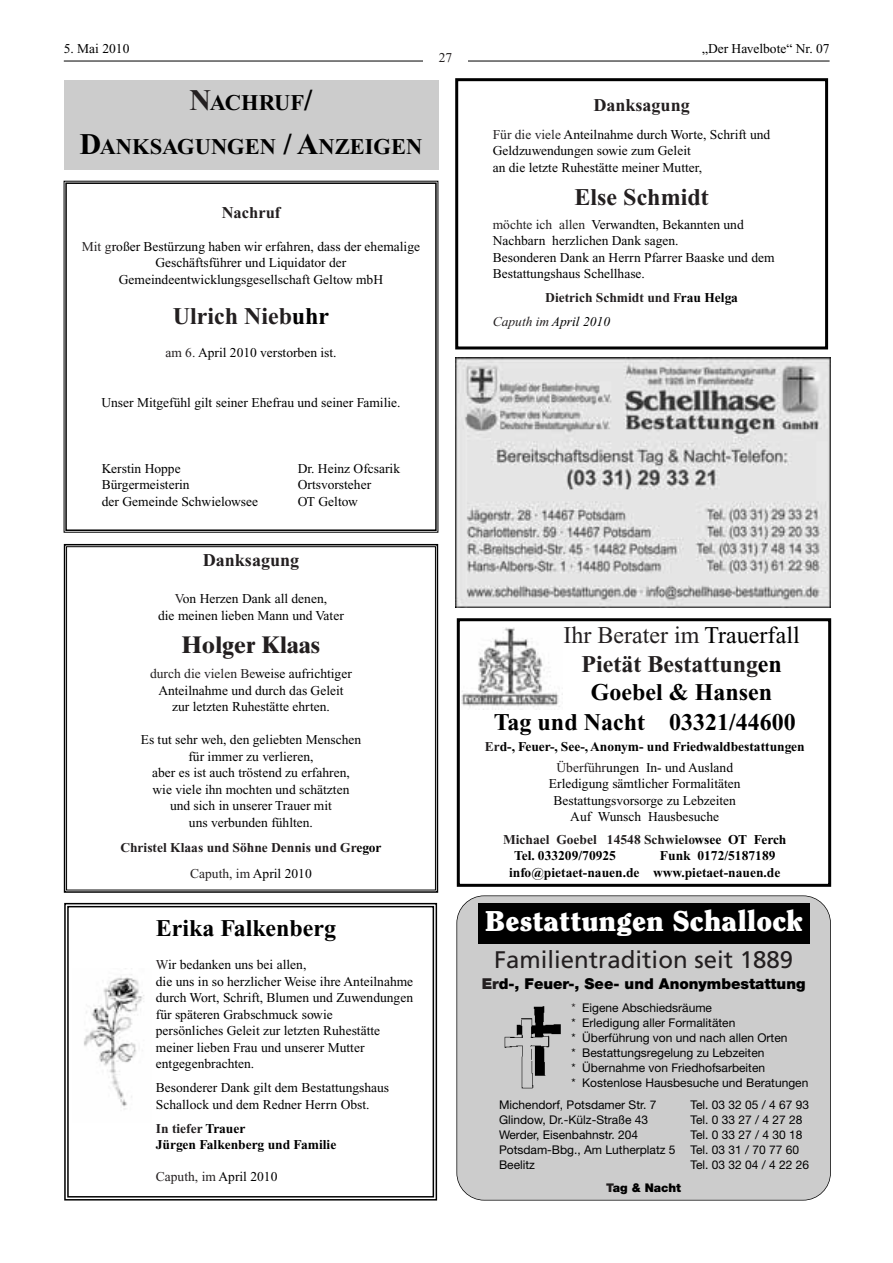
<style>
.page{position:relative;width:893px;height:1263px;background:#fff}
.page>*{position:absolute;margin:0;border:0;box-sizing:border-box;transform-origin:0 0}
.t1{font:900 28.5px "Clearface";color:#fff}
.t2{font:700 24px "Times";color:#000}
.t3{font:700 24px "Times";color:#231f20}
.t4{font:24px "Frutiger";color:#231f20}
.t5{font:24px "Times";color:#231f20}
.t6{font:700 24px "Times Ten";color:#231f20}
.t7{font:700 22.5px/44.5px "Times";color:#000;text-align:center}
.t8{font:700 18px "Times";color:#231f20}
.t9{font:700 16.5px "Times";color:#231f20}
.t10{font:900 15px "Helvetica Neue";color:#000}
.t11{font:13.5px/16.5px "Times";color:#000;text-align:center}
.t12{font:700 13.5px/16.5px "Times";color:#000}
.t13{font:700 13.5px/24px "Times";color:#231f20}
.t14{font:13.5px "Times";color:#231f20}
.t15{font:12px/15px "Helvetica Neue";color:#000}
.t16{font:900 12px "Helvetica Neue";color:#000}
.s1{font-size:30px;color:#231f20}
.s2{font-size:30px}
.s3{color:#231f20}
.s4{color:#000}
.s5{font-weight:400;font-style:italic}
.s6{font-weight:400;font-style:italic;color:#000}
.s7{font-weight:400}
.s8{font-weight:400;color:#000}
.s9{font-weight:400;color:#231f20}
</style>
<div class="page">
<img style="left:455px;top:357px;width:375px;height:250px">
<div style="left:457px;top:618px;width:374px;height:269px;border:3px solid #000"></div>
<img style="left:461px;top:627px;width:99px;height:83px">
<div style="left:457px;top:896px;width:373px;height:304px;background:#ccc;border-radius:27px"></div>
<div style="left:456px;top:895px;width:374px;height:306px;border:2px solid #000;border-radius:28px"></div>
<div style="left:477px;top:903px;width:332px;height:41px;background:#000"></div>
<img style="left:504px;top:1006px;width:57px;height:83px">
<hr style="left:64px;top:61px;width:765px;height:1px;background:#000">
<div style="left:423px;top:53px;width:45px;height:14px;background:#fff"></div>
<div style="left:64px;top:80px;width:374px;height:90px;background:#ccc"></div>
<svg style="left:64px;top:902px;width:374px;height:299px"></svg>
<div style="left:455px;top:78px;width:373px;height:271px;border:3px solid #000"></div>
<img style="left:72px;top:968px;width:80px;height:155px">
<div style="left:64px;top:544px;width:374px;height:349px;border:2px solid #000"></div>
<div style="left:66px;top:546px;width:369px;height:344px;border:1px solid #000"></div>
<div style="left:65px;top:182px;width:371px;height:349px;border:2px solid #000"></div>
<p class="t11" style="left:64px;top:42px;width:67px">5. Mai 2010</p>
<p class="t11" style="left:702px;top:42px;width:129px">„Der Havelbote“ Nr. 07</p>
<h3 class="t7" style="left:80px;top:82px;width:344px"><span class="s1">N</span>ACHRUF<span class="s2">/<br>D</span>ANKSAGUNGEN <span class="s2">/ A</span>NZEIGEN</h3>
<p class="t14" style="left:439px;top:53px;width:15px">27</p>
<h3 class="t8" style="left:593px;top:98px;width:98px">Danksagung</h3>
<p class="t11" style="left:492px;top:127px;width:279px;text-align:left"><span class="s3">Für die viele</span> Anteilnahme durch Worte, Schrift und<br>Geldzuwendungen sowie zum Geleit<br>an die letzte Ruhestätte meiner Mutter,</p>
<h2 class="t3" style="left:574px;top:189px;width:135px">Else Schmidt</h2>
<p class="t11" style="left:492px;top:217px;width:283px;text-align:left"><span class="s3">möchte ich allen</span> Verwandten, Bekannten und Nachbarn herzlichen Dank sagen.<br>Besonderen Dank an Herrn Pfarrer Baaske und dem Bestattungshaus Schellhase.</p>
<p class="t13" style="left:492px;top:287px;width:247px;text-indent:53px">Dietrich Schmidt und F<span class="s4">rau Helga<br></span><span class="s5">Caputh im</span> <span class="s6">April 2010</span></p>
<p class="t9" style="left:222px;top:207px;width:60px">Nachruf</p>
<p class="t11" style="left:82px;top:239px;width:340px"><span class="s3">Mit g</span>roßer Bestürzung haben wir erfahren, dass der ehemalige<br>Geschäftsführer und Liquidator der<br>Gemeindeentwicklungsgesellschaft Geltow mbH</p>
<h2 class="t3" style="left:173px;top:308px;width:158px">Ulrich Nieb<span class="s4">uhr</span></h2>
<p class="t11" style="left:165px;top:346px;width:173px"><span class="s3">am 6.</span> April 2010 verstorben ist.</p>
<p class="t11" style="left:101px;top:395px;width:301px">Unser Mitgefühl gilt seiner Ehefrau und seiner Familie.</p>
<p class="t11" style="left:102px;top:461px;width:80px">Kerstin Hoppe</p>
<p class="t11" style="left:298px;top:461px;width:104px">Dr. Heinz Ofcsarik</p>
<p class="t11" style="left:102px;top:478px;width:89px">Bürgermeisterin</p>
<p class="t11" style="left:298px;top:478px;width:75px">Ortsvorsteher</p>
<p class="t11" style="left:102px;top:494px;width:158px">der Gemeinde Schwielowsee</p>
<p class="t11" style="left:298px;top:494px;width:62px">OT Geltow</p>
<h3 class="t8" style="left:203px;top:554px;width:98px">Danksagung</h3>
<p class="t11" style="left:158px;top:592px;width:187px"><span class="s3">V</span>on Herzen Dank all denen,<br>die meinen lieben Mann und Vater</p>
<h2 class="t6" style="left:182px;top:636px;width:140px">Holger Klaas</h2>
<p class="t11" style="left:150px;top:667px;width:203px"><span class="s3">durch die vielen Be</span>weise aufrichtiger<br>Anteilnahme und durch das Geleit zur letzten Ruhestätte ehrten.</p>
<p class="t11" style="left:141px;top:733px;width:222px">Es tut sehr weh, den geliebten Menschen für immer zu verlieren,<br>aber es ist auch tröstend zu erfahren, wie viele ihn mochten und schätzten und sich in unserer Trauer mit<br>uns verbunden fühlten.</p>
<p class="t13" style="left:120px;top:836px;width:263px;line-height:25.5px;text-align:center">Christel Klaas und Söhne Dennis und Gr<span class="s4">egor<br></span><span class="s7">Caputh, im</span> <span class="s8">April 2010</span></p>
<h2 class="t2" style="left:156px;top:920px;width:182px">Erika Falkenberg</h2>
<p class="t11" style="left:156px;top:958px;width:259px;text-align:left"><span class="s3">W</span>ir bedanken uns bei allen,<br>die uns in so herzlicher Weise ihre Anteilnahme durch Wort, Schrift, Blumen und Zuwendungen für späteren Grabschmuck sowie<br>persönliches Geleit zur letzten Ruhestätte meiner lieben Frau und unserer Mutter entgegenbrachten.</p>
<p class="t11" style="left:156px;top:1081px;width:235px;text-align:left">Besonderer Dank gilt dem Bestattungshaus<br>Schallock und dem Redner Herrn Obst.</p>
<p class="t12" style="left:156px;top:1121px;width:182px"><span class="s3">In tiefer</span> Trauer<br>Jürgen Falkenberg und Familie</p>
<p class="t14" style="left:156px;top:1171px;width:123px">Caputh, im <span class="s4">April 2010</span></p>
<h2 class="t5" style="left:563px;top:626px;width:238px">Ihr Berater im <span class="s4">Trauerfall</span></h2>
<h2 class="t3" style="left:581px;top:655px;width:202px">Pietät Bestattung<span class="s4">en</span></h2>
<h2 class="t2" style="left:591px;top:684px;width:183px">Goebel &amp; Hansen</h2>
<h2 class="t2" style="left:494px;top:714px;width:303px">Tag und Nacht 03321/44600</h2>
<p class="t12" style="left:485px;top:737px;width:321px;line-height:21px;text-align:center"><span class="s3">Er</span>d-, Feuer-, See-, Anonym- und Friedwaldbestattungen<br><span class="s9">Überführ</span><span class="s7">ungen In- und Ausland</span></p>
<p class="t11" style="left:549px;top:777px;width:193px">Erledigung sämtlicher Formalitäten<br>Bestattungsvorsorge zu Lebzeiten<br>Auf Wunsch Hausbesuche</p>
<p class="t12" style="left:514px;top:833px;width:274px;text-indent:-11px"><span class="s3">Michael Goebel 14548 Schwielo</span>wsee OT Ferch<br>Tel. 033209/70925</p>
<p class="t12" style="left:509px;top:849px;width:273px;text-indent:151px">Funk 0172/5187189 info@pietaet-nauen.de www.pietaet-nauen.de</p>
<h1 class="t1" style="left:485px;top:910px;width:319px">Bestattungen Schallock</h1>
<h2 class="t4" style="left:494px;top:950px;width:300px">Familientradition seit 1889</h2>
<p class="t10" style="left:481px;top:979px;width:325px"><span class="s3">Er</span>d-, Feuer-, See- und Anonymbestattung</p>
<p class="t15" style="left:571px;top:1001px;width:238px"><span class="s3">*</span> Eigene Abschiedsräume<br>* Erledigung aller Formalitäten<br>* Überführung von und nach allen Orten<br>* Bestattungsregelung zu Lebzeiten<br>* Übernahme von Friedhofsarbeiten<br>* Kostenlose Hausbesuche und Beratungen</p>
<p class="t15" style="left:499px;top:1099px;width:159px">Michendorf, Potsdamer Str. 7</p>
<p class="t15" style="left:690px;top:1099px;width:120px">Tel. 03 32 05 / 4 67 93</p>
<p class="t15" style="left:499px;top:1114px;width:151px">Glindow, Dr.-Külz-Straße 43</p>
<p class="t15" style="left:690px;top:1114px;width:114px">Tel. 0 33 27 / 4 27 28</p>
<p class="t15" style="left:499px;top:1129px;width:141px">Werder, Eisenbahnstr. 204</p>
<p class="t15" style="left:499px;top:1129px;width:305px;text-indent:191px">Tel. 0 33 27 / 4 30 18<br>Potsdam-Bbg., Am Lutherplatz 5 Tel. 03 31 / 70 77 60<br>Beelitz</p>
<p class="t15" style="left:690px;top:1159px;width:120px">Tel. 03 32 04 / 4 22 26</p>
<p class="t16" style="left:606px;top:1183px;width:76px"><span class="s3">T</span>ag &amp; Nacht</p>
</div>
